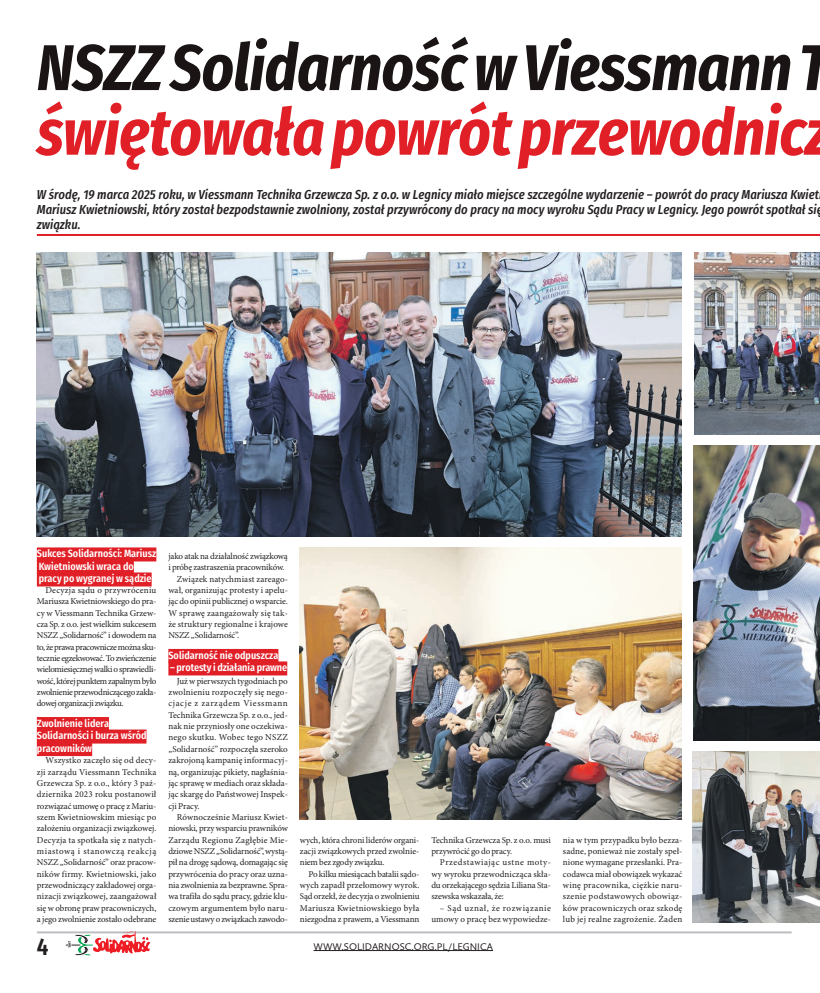
<style>
.page{position:relative;width:820px;height:993px;background:#fff}
.page>*{position:absolute;margin:0;border:0;box-sizing:border-box;transform-origin:0 0}
.Tyt_88{font:italic 700 64.6px/64.6px "Fira Sans Condensed";letter-spacing:-.01em;color:#e01f26}
.t1{font:600 24px "Fira Sans Condensed";color:#231f20}
.Lid_14{font:italic 500 13px/15px "Fira Sans Condensed";color:#231f20}
.Normal_Srodtytul{font:600 10.5px "Fira Sans Condensed";color:#fff}
.t2{font:10px "Calluna Sans";color:#231f20}
.t3{font:9px/11.3px "Minion Pro";letter-spacing:-.01em;color:#231f20;text-align:justify}
.t4{font:9px/11.3px "Minion Pro";letter-spacing:.02em;color:#231f20;text-align:right}
.s1{color:#1a1415}
</style>
<div class="page">
<hr style="left:37px;top:931px;width:754px;height:2px;background:#bcbdc0">
<hr style="left:313px;top:949px;width:180px;height:1px;background:#231f20">
<svg style="left:65px;top:931px;width:85px;height:24px"></svg>
<hr style="left:37px;top:234px;width:782px;height:2px;background:#e01f26">
<div style="left:37px;top:547px;width:119px;height:14px;background:#e01f26"></div>
<div style="left:37px;top:559px;width:97px;height:14px;background:#e01f26"></div>
<div style="left:37px;top:572px;width:115px;height:14px;background:#e01f26"></div>
<div style="left:37px;top:716px;width:72px;height:14px;background:#e01f26"></div>
<div style="left:37px;top:729px;width:109px;height:14px;background:#e01f26"></div>
<div style="left:37px;top:741px;width:55px;height:14px;background:#e01f26"></div>
<div style="left:168px;top:648px;width:110px;height:14px;background:#e01f26"></div>
<div style="left:168px;top:661px;width:119px;height:14px;background:#e01f26"></div>
<img style="left:299px;top:547px;width:382px;height:272px">
<img style="left:37px;top:252px;width:644px;height:284px">
<img style="left:694px;top:252px;width:125px;height:182px">
<img style="left:692px;top:751px;width:127px;height:170px">
<img style="left:693px;top:445px;width:126px;height:295px">
<p class="Tyt_88" style="left:37px;top:35px;width:795px"><span class="s1">NSZZ Solidarność w Viessmann T </span>świętowała powrót przewodnicz</p>
<p class="Lid_14" style="left:37px;top:187px;width:787px">W środę, 19 marca 2025 roku, w Viessmann Technika Grzewcza Sp. z o.o. w Legnicy miało miejsce szczególne wydarzenie – powrót do pracy Mariusza Kwiet<br>Mariusz Kwietniowski, który został bezpodstawnie zwolniony, został przywrócony do pracy na mocy wyroku Sądu Pracy w Legnicy. Jego powrót spotkał się związku.</p>
<p class="Normal_Srodtytul" style="left:37px;top:544px;width:121px">Sukces Solidarności: Mariusz</p>
<p class="Normal_Srodtytul" style="left:39px;top:556px;width:97px">Kwietniowski wraca do</p>
<p class="Normal_Srodtytul" style="left:39px;top:569px;width:114px">pracy po wygranej w sądzie</p>
<p class="t3" style="left:37px;top:584px;width:121px;text-indent:9px">Decyzja sądu o przywróceniu Mariusza Kwietniowskiego do pra&shy;cy w Viessmann Technika Grzew&shy;cza Sp. z o.o. jest wielkim sukcesem NSZZ „Solidarność” i dowodem na to, że prawa pracownicze można sku&shy;tecznie egzekwować. To zwieńczenie wielomiesięcznej walki o sprawiedli&shy;wość, której punktem zapalnym było zwolnienie przewodniczącego zakła&shy;dowej organizacji związku.</p>
<p class="Normal_Srodtytul" style="left:37px;top:713px;width:74px">Zwolnienie lidera</p>
<p class="Normal_Srodtytul" style="left:37px;top:726px;width:111px">Solidarności i burza wśród</p>
<p class="Normal_Srodtytul" style="left:37px;top:738px;width:57px">pracowników</p>
<p class="t3" style="left:37px;top:754px;width:121px;text-indent:9px">Wszystko zaczęło się od decy&shy;zji zarządu Viessmann Technika Grzewcza Sp. z o.o., który 3 paź&shy;dziernika 2023 roku postanowił rozwiązać umowę o pracę z Mariu&shy;szem Kwietniowskim miesiąc po założeniu organizacji związkowej.<br>Decyzja ta spotkała się z natych&shy;miastową i stanowczą reakcją NSZZ „Solidarność” oraz pracow&shy;ników firmy. Kwietniowski, jako przewodniczący zakładowej orga&shy;nizacji związkowej, zaangażował się w obronę praw pracowniczych, a jego zwolnienie zostało odebrane</p>
<p class="t3" style="left:168px;top:550px;width:121px">jako atak na działalność związkową i próbę zastraszenia pracowników.</p>
<p class="t3" style="left:168px;top:573px;width:121px;text-indent:9px">Związek natychmiast zareago&shy;wał, organizując protesty i apelu&shy;jąc do opinii publicznej o wsparcie.<br>W sprawę zaangażowały się tak&shy;że struktury regionalne i krajowe NSZZ „Solidarność”.</p>
<p class="Normal_Srodtytul" style="left:168px;top:645px;width:111px">Solidarność nie odpuszcza</p>
<p class="Normal_Srodtytul" style="left:170px;top:658px;width:118px">– protesty i działania prawne</p>
<p class="t3" style="left:168px;top:675px;width:121px;text-indent:9px">Już w pierwszych tygodniach po zwolnieniu rozpoczęły się nego&shy;cjacje z zarządem Viessmann Technika Grzewcza Sp. z o.o., jed&shy;nak nie przyniosły one oczekiwa&shy;nego skutku. Wobec tego NSZZ „Solidarność” rozpoczęła szeroko zakrojoną kampanię informacyj&shy;ną, organizując pikiety, nagłaśnia&shy;jąc sprawę w mediach oraz składa&shy;jąc skargę do Państwowej Inspek&shy;cji Pracy.</p>
<p class="t3" style="left:168px;top:811px;width:121px;text-indent:9px">Równocześnie Mariusz Kwiet&shy;niowski, przy wsparciu prawników Zarządu Regionu Zagłębie Mie&shy;dziowe NSZZ „Solidarność”, wystą&shy;pił na drogę sądową, domagając się przywrócenia do pracy oraz uzna&shy;nia zwolnienia za bezprawne. Spra&shy;wa trafiła do sądu pracy, gdzie klu&shy;czowym argumentem było naru&shy;szenie ustawy o związkach zawodo-</p>
<p class="t3" style="left:300px;top:833px;width:121px">wych, która chroni liderów organi&shy;zacji związkowych przed zwolnie&shy;niem bez zgody związku.</p>
<p class="t3" style="left:300px;top:867px;width:121px;text-indent:9px">Po kilku miesiącach batalii sądo&shy;wych zapadł przełomowy wyrok.<br>Sąd orzekł, że decyzja o zwolnieniu Mariusza Kwietniowskiego była niezgodna z prawem, a Viessmann</p>
<p class="t3" style="left:431px;top:833px;width:121px">Technika Grzewcza Sp. z o.o. musi przywrócić go do pracy.</p>
<p class="t3" style="left:431px;top:856px;width:121px;text-indent:9px">Przedstawiając ustne moty&shy;wy wyroku przewodnicząca skła&shy;du orzekającego sędzia Liliana Sta&shy;szewska wskazała, że:</p>
<p class="t4" style="left:431px;top:901px;width:121px">– Sąd uznał, że rozwiązanie umowy o pracę bez wypowiedze-</p>
<h2 class="t1" style="left:37px;top:924px;width:13px">4</h2>
<p class="t2" style="left:313px;top:939px;width:181px">WWW.SOLIDARNOSC.ORG.PL/LEGNICA</p>
<p class="t3" style="left:562px;top:833px;width:121px">nia w tym przypadku było bezza&shy;sadne, ponieważ nie zostały speł&shy;nione wymagane przesłanki. Pra&shy;codawca miał obowiązek wykazać winę pracownika, ciężkie naru&shy;szenie podstawowych obowiąz&shy;ków pracowniczych oraz szkodę lub jej realne zagrożenie. Żaden</p>
</div>
